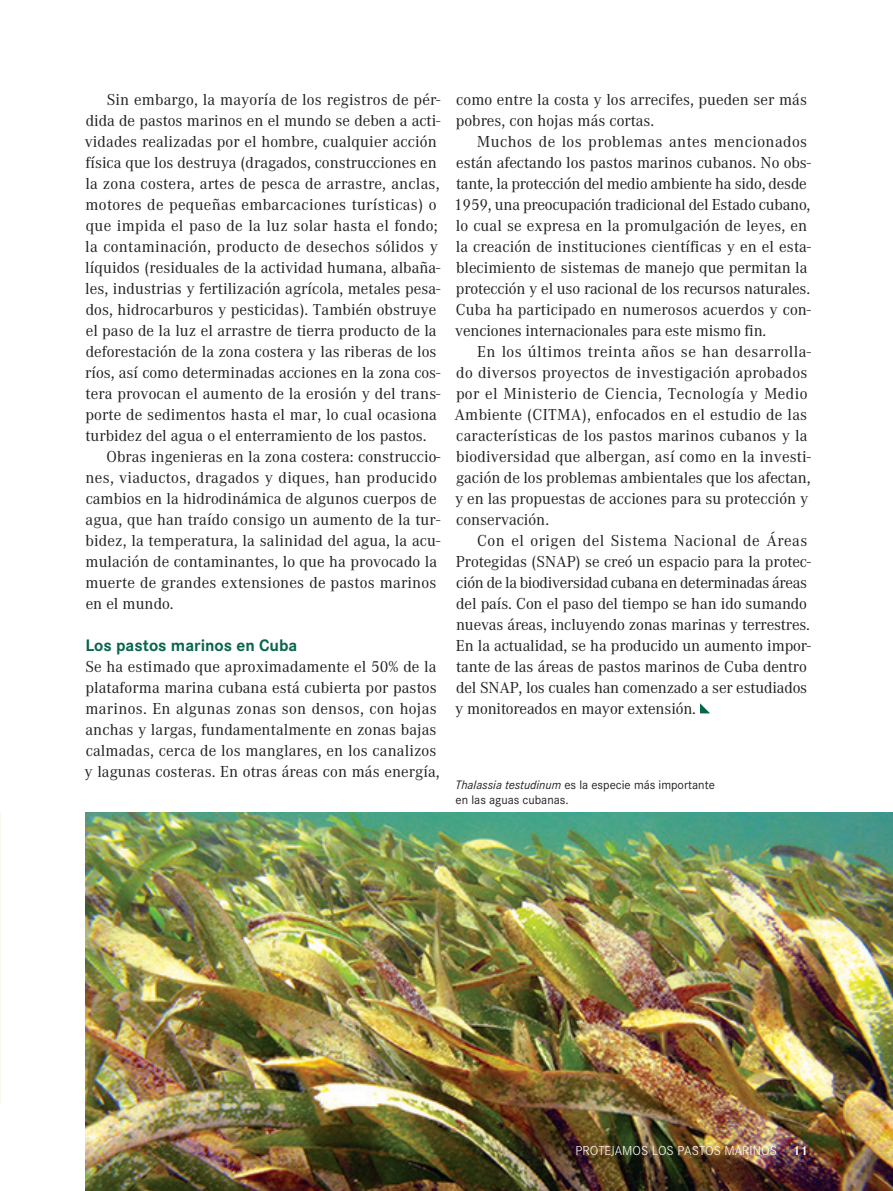
<style>
.page{position:relative;width:893px;height:1191px;background:#fff}
.page>*{position:absolute;margin:0;border:0;box-sizing:border-box;transform-origin:0 0}
.Titulos_interiores{font:700 17.25px "Corporate S";color:#09654c}
.Inicio_Capitular{font:16.5px/21px "Corporate A";letter-spacing:.005em;color:#231f20}
.Subt{font:300 13.5px "Corporate S";color:#fff}
.Subt-2{font:700 13.5px "Corporate S";color:#fff}
.Pie_de_fotos{font:12.75px/14.2px "Corporate S";color:#231f20}
.s1{font-style:italic}
</style>
<div class="page">
<img style="left:85px;top:812px;width:808px;height:379px">
<svg style="left:700px;top:703px;width:10px;height:10px"></svg>
<p class="Inicio_Capitular" style="left:85px;top:89px;width:357px;text-indent:22px">Sin embargo, la mayoría de los registros de pér&shy;dida de pastos marinos en el mundo se deben a acti&shy;vidades realizadas por el hombre, cualquier acción física que los destruya (dragados, construcciones en la zona costera, artes de pesca de arrastre, anclas, motores de pequeñas embarcaciones turísticas) o que impida el paso de la luz solar hasta el fondo; la contaminación, producto de desechos sólidos y líquidos (residuales de la actividad humana, albaña&shy;les, industrias y fertilización agrícola, metales pesa&shy;dos, hidrocarburos y pesticidas). También obstruye el paso de la luz el arrastre de tierra producto de la deforestación de la zona costera y las riberas de los ríos, así como determinadas acciones en la zona cos&shy;tera provocan el aumento de la erosión y del trans&shy;porte de sedimentos hasta el mar, lo cual ocasiona turbidez del agua o el enterramiento de los pastos.</p>
<p class="Inicio_Capitular" style="left:85px;top:447px;width:357px;text-indent:21px">Obras ingenieras en la zona costera: construccio&shy;nes, viaductos, dragados y diques, han producido cambios en la hidrodinámica de algunos cuerpos de agua, que han traído consigo un aumento de la tur&shy;bidez, la temperatura, la salinidad del agua, la acu&shy;mulación de contaminantes, lo que ha provocado la muerte de grandes extensiones de pastos marinos en el mundo.</p>
<p class="Titulos_interiores" style="left:85px;top:635px;width:214px">Los pastos marinos en Cuba</p>
<p class="Inicio_Capitular" style="left:85px;top:656px;width:357px">Se ha estimado que aproximadamente el 50% de la plataforma marina cubana está cubierta por pastos marinos. En algunas zonas son densos, con hojas anchas y largas, fundamentalmente en zonas bajas calmadas, cerca de los manglares, en los canalizos y lagunas costeras. En otras áreas con más energía,</p>
<p class="Inicio_Capitular" style="left:456px;top:89px;width:353px">como entre la costa y los arrecifes, pueden ser más pobres, con hojas más cortas.</p>
<p class="Inicio_Capitular" style="left:454px;top:131px;width:358px;text-indent:23px">Muchos de los problemas antes mencionados están afectando los pastos marinos cubanos. No obs&shy;tante, la protección del medio ambiente ha sido, desde 1959, una preocupación tradicional del Estado cubano, lo cual se expresa en la promulgación de leyes, en la creación de instituciones científicas y en el esta&shy;blecimiento de sistemas de manejo que permitan la protección y el uso racional de los recursos naturales.<br>Cuba ha participado en numerosos acuerdos y con&shy;venciones internacionales para este mismo fin.</p>
<p class="Inicio_Capitular" style="left:454px;top:342px;width:358px;text-indent:23px">En los últimos treinta años se han desarrolla&shy;do diversos proyectos de investigación aprobados por el Ministerio de Ciencia, Tecnología y Medio Ambiente (CITMA), enfocados en el estudio de las características de los pastos marinos cubanos y la biodiversidad que albergan, así como en la investi&shy;gación de los problemas ambientales que los afectan, y en las propuestas de acciones para su protección y conservación.</p>
<p class="Inicio_Capitular" style="left:455px;top:531px;width:357px;text-indent:22px">Con el origen del Sistema Nacional de Áreas Protegidas (SNAP) se creó un espacio para la protec&shy;ción de la biodiversidad cubana en determinadas áreas del país. Con el paso del tiempo se han ido sumando nuevas áreas, incluyendo zonas marinas y terrestres.<br>En la actualidad, se ha producido un aumento impor&shy;tante de las áreas de pastos marinos de Cuba dentro del SNAP, los cuales han comenzado a ser estudiados y monitoreados en mayor extensión.</p>
<p class="Pie_de_fotos" style="left:456px;top:778px;width:261px"><span class="s1">Thalassia testudinum</span> es la especie más importante en las aguas cubanas.</p>
<p class="Subt" style="left:575px;top:1143px;width:203px">PROTEJAMOS LOS PASTOS MARINOS</p>
<p class="Subt-2" style="left:792px;top:1143px;width:17px">11</p>
</div>
